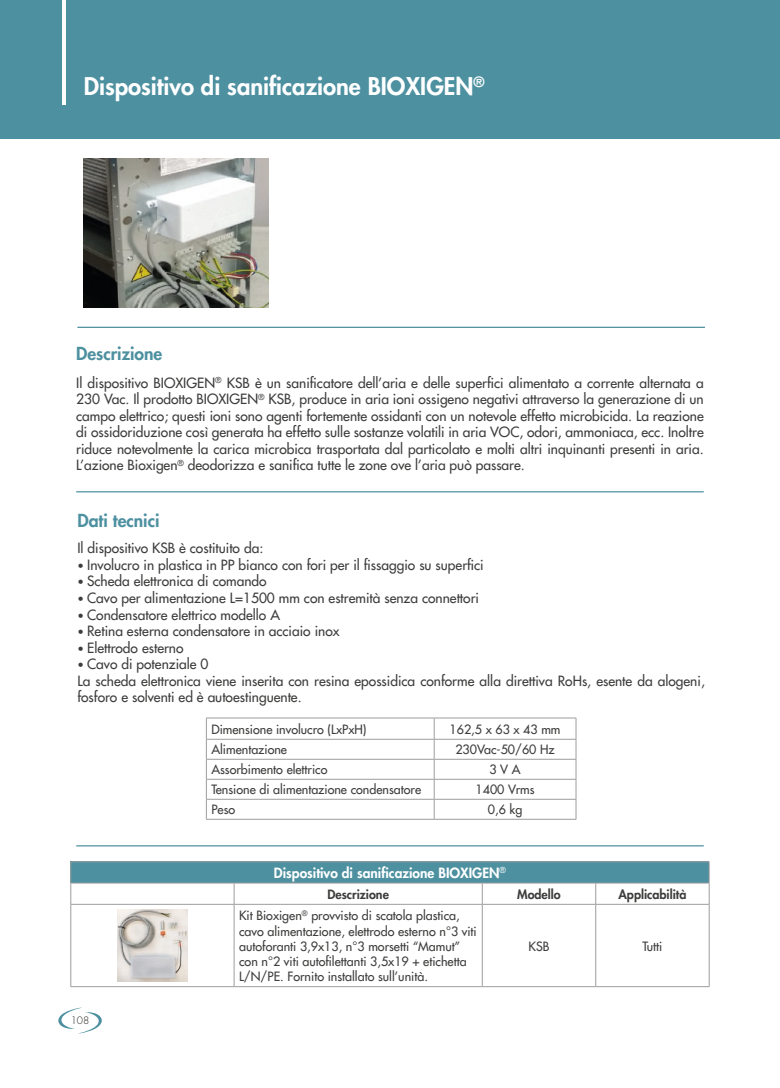
<style>
.page{position:relative;width:780px;height:1088px;background:#fff}
.page>*{position:absolute;margin:0;border:0;box-sizing:border-box;transform-origin:0 0}
.t1{font:800 23.75px "Futura LT";color:#fff}
.t2{font:800 17.5px "Futura LT";color:#4d90a0}
.t3{font:13.75px/16.5px "Futura LT";color:#3d3d3c;text-align:justify}
.t4{font:800 13.75px "Futura LT";color:#fff}
.t5{font:12.5px/15px "Futura LT";color:#3d3d3c}
.t6{font:800 12.5px "Futura LT";color:#3d3d3c}
.t7{font:300 10px "Futura LT";color:#1d1d1b}
.s1{font-size:11.25px}
</style>
<div class="page">
<div style="left:0;top:0;width:780px;height:138px;background:#4d90a0"></div>
<hr style="left:63px;top:0;width:3px;height:105px;background:#fff">
<svg style="left:58px;top:1007px;width:44px;height:26px"></svg>
<hr style="left:206px;top:718px;width:228px;height:1px;background:#9d9d9d">
<hr style="left:434px;top:718px;width:142px;height:1px;background:#9d9d9d">
<hr style="left:206px;top:739px;width:228px;height:1px;background:#9d9d9d">
<hr style="left:434px;top:739px;width:142px;height:1px;background:#9d9d9d">
<hr style="left:206px;top:759px;width:228px;height:1px;background:#9d9d9d">
<hr style="left:434px;top:759px;width:142px;height:1px;background:#9d9d9d">
<hr style="left:206px;top:779px;width:228px;height:1px;background:#9d9d9d">
<hr style="left:434px;top:779px;width:142px;height:1px;background:#9d9d9d">
<hr style="left:206px;top:799px;width:228px;height:1px;background:#9d9d9d">
<svg style="left:206px;top:718px;width:1px;height:101px"></svg>
<hr style="left:434px;top:799px;width:142px;height:1px;background:#9d9d9d">
<svg style="left:434px;top:718px;width:1px;height:101px"></svg>
<svg style="left:575px;top:718px;width:1px;height:101px"></svg>
<hr style="left:206px;top:819px;width:228px;height:1px;background:#9d9d9d">
<hr style="left:434px;top:819px;width:142px;height:1px;background:#9d9d9d">
<div style="left:71px;top:862px;width:638px;height:21px;background:#4d90a0"></div>
<svg style="left:234px;top:884px;width:1px;height:20px"></svg>
<svg style="left:482px;top:884px;width:1px;height:20px"></svg>
<svg style="left:595px;top:884px;width:1px;height:20px"></svg>
<hr style="left:70px;top:904px;width:164px;height:1px;background:#9d9d9d">
<hr style="left:70px;top:904px;width:1px;height:82px;background:#9d9d9d">
<hr style="left:234px;top:904px;width:248px;height:1px;background:#9d9d9d">
<hr style="left:234px;top:904px;width:1px;height:82px;background:#9d9d9d">
<hr style="left:482px;top:904px;width:113px;height:1px;background:#9d9d9d">
<hr style="left:482px;top:904px;width:1px;height:82px;background:#9d9d9d">
<hr style="left:595px;top:904px;width:114px;height:1px;background:#9d9d9d">
<hr style="left:595px;top:904px;width:1px;height:82px;background:#9d9d9d">
<hr style="left:708px;top:904px;width:1px;height:82px;background:#9d9d9d">
<hr style="left:70px;top:986px;width:164px;height:1px;background:#9d9d9d">
<hr style="left:234px;top:986px;width:248px;height:1px;background:#9d9d9d">
<hr style="left:482px;top:986px;width:113px;height:1px;background:#9d9d9d">
<hr style="left:595px;top:986px;width:114px;height:1px;background:#9d9d9d">
<hr style="left:70px;top:861px;width:164px;height:1px;background:#9d9d9d">
<svg style="left:70px;top:862px;width:1px;height:42px"></svg>
<hr style="left:234px;top:861px;width:248px;height:1px;background:#9d9d9d">
<hr style="left:482px;top:861px;width:113px;height:1px;background:#9d9d9d">
<hr style="left:595px;top:861px;width:114px;height:1px;background:#9d9d9d">
<svg style="left:708px;top:862px;width:1px;height:42px"></svg>
<hr style="left:70px;top:883px;width:164px;height:1px;background:#9d9d9d">
<hr style="left:234px;top:883px;width:248px;height:1px;background:#9d9d9d">
<hr style="left:482px;top:883px;width:113px;height:1px;background:#9d9d9d">
<hr style="left:595px;top:883px;width:114px;height:1px;background:#9d9d9d">
<img style="left:117px;top:909px;width:71px;height:72px">
<hr style="left:76px;top:491px;width:627px;height:1px;background:#4d90a0">
<hr style="left:77px;top:327px;width:628px;height:1px;background:#4d90a0">
<hr style="left:76px;top:845px;width:627px;height:1px;background:#4d90a0">
<img style="left:83px;top:159px;width:186px;height:149px">
<h1 class="t1" style="left:84px;top:71px;width:402px">Dispositivo di sanificazione BIOXIGEN<sup>®</sup></h1>
<p class="t2" style="left:76px;top:342px;width:88px">Descrizione</p>
<p class="t3" style="left:76px;top:374px;width:629px">Il dispositivo BIOXIGEN<sup>®</sup> KSB è un sanificatore dell’aria e delle superfici alimentato a corrente alternata a 230 Vac. Il prodotto BIOXIGEN<sup>®</sup> KSB, produce in aria ioni ossigeno negativi attraverso la generazione di un campo elettrico; questi ioni sono agenti fortemente ossidanti con un notevole effetto microbicida. La reazione di ossidoriduzione così generata ha effetto sulle sostanze volatili in aria VOC, odori, ammoniaca, ecc. Inoltre riduce notevolmente la carica microbica trasportata dal particolato e molti altri inquinanti presenti in aria.<br>L’azione Bioxigen<sup>®</sup> deodorizza e sanifica tutte le zone ove l’aria può passare.</p>
<p class="t2" style="left:77px;top:509px;width:84px">Dati tecnici</p>
<p class="t3" style="left:77px;top:540px;width:187px">Il dispositivo KSB è costituito da:</p>
<p class="t3" style="left:77px;top:556px;width:408px"><span class="s1">•</span> Involucro in plastica in PP bianco con fori per il fissaggio su superfici</p>
<p class="t3" style="left:77px;top:573px;width:191px"><span class="s1">•</span> Scheda elettronica di comando</p>
<p class="t3" style="left:77px;top:589px;width:403px"><span class="s1">•</span> Cavo per alimentazione L=1500 mm con estremità senza connettori</p>
<p class="t3" style="left:77px;top:606px;width:204px"><span class="s1">•</span> Condensatore elettrico modello A</p>
<p class="t3" style="left:77px;top:622px;width:263px"><span class="s1">•</span> Retina esterna condensatore in acciaio inox</p>
<p class="t3" style="left:77px;top:639px;width:108px"><span class="s1">•</span> Elettrodo esterno</p>
<p class="t3" style="left:77px;top:655px;width:629px;text-align:left"><span class="s1">•</span> Cavo di potenziale 0<br>La scheda elettronica viene inserita con resina epossidica conforme alla direttiva RoHs, esente da alogeni, fosforo e solventi ed è autoestinguente.</p>
<p class="t5" style="left:211px;top:721px;width:157px">Dimensione involucro (LxPxH)</p>
<p class="t5" style="left:449px;top:721px;width:112px">162,5 x 63 x 43 mm</p>
<p class="t5" style="left:211px;top:742px;width:77px">Alimentazione</p>
<p class="t5" style="left:455px;top:742px;width:101px">230Vac-50/60 Hz</p>
<p class="t5" style="left:211px;top:762px;width:118px">Assorbimento elettrico</p>
<p class="t5" style="left:489px;top:762px;width:33px">3 V A</p>
<p class="t5" style="left:211px;top:782px;width:211px">Tensione di alimentazione condensatore</p>
<p class="t5" style="left:475px;top:782px;width:60px">1400 Vrms</p>
<p class="t5" style="left:211px;top:802px;width:25px">Peso</p>
<p class="t5" style="left:488px;top:802px;width:36px">0,6 kg</p>
<p class="t7" style="left:71px;top:1014px;width:20px">108</p>
<p class="t4" style="left:274px;top:864px;width:233px">Dispositivo di sanificazione BIOXIGEN<sup>®</sup></p>
<p class="t6" style="left:327px;top:886px;width:63px">Descrizione</p>
<p class="t6" style="left:517px;top:886px;width:45px">Modello</p>
<p class="t6" style="left:618px;top:886px;width:69px">Applicabilità</p>
<p class="t5" style="left:239px;top:908px;width:239px">Kit Bioxigen<sup>®</sup> provvisto di scatola plastica, cavo alimentazione, elettrodo esterno n°3 viti autoforanti 3,9x13, n°3 morsetti “Mamut” con n°2 viti autofilettanti 3,5x19 + etichetta L/N/PE. Fornito installato sull’unità.</p>
<p class="t5" style="left:528px;top:938px;width:22px">KSB</p>
<p class="t5" style="left:642px;top:938px;width:22px">Tutti</p>
</div>
